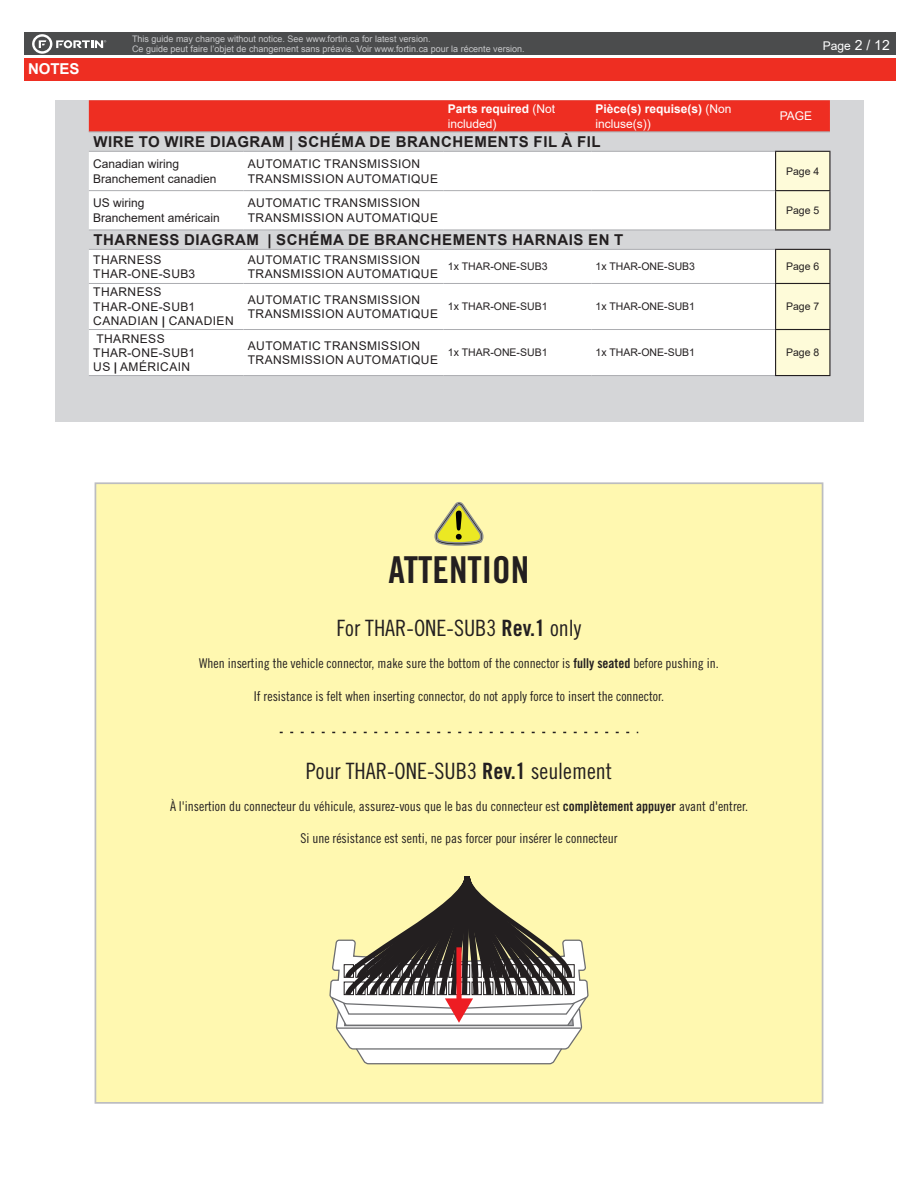
<style>
.page{position:relative;width:918px;height:1188px;background:#fff}
.page>*{position:absolute;margin:0;border:0;box-sizing:border-box;transform-origin:0 0}
.t1{font:37.05px "Trade Gothic LT Std Bd Cn 20";color:#231f20}
.t2{font:22.5px "Trade Gothic LT Std Cn 18";color:#231f20}
.entretableau{font:700 15px "Arial";letter-spacing:.035em;color:#231f20}
.t3{font:700 15px "Arial";letter-spacing:-.005em;color:#fff}
.t4{font:13.5px "Trade Gothic LT Std Cn 18";color:#231f20}
.entretableau-2{font:12px/14.4px "Arial";letter-spacing:.035em;color:#231f20}
.entretableau-3{font:12px "Arial";color:#231f20}
.entretableau-4{font:700 12px/14.4px "Arial";color:#fff}
.entretableau-5{font:12px "Arial";color:#fff}
.entretableau-6{font:10.5px "Arial";color:#231f20}
.t5{font:9px/9.8px "Arial";color:#c7c8ca}
.s1{font-size:13.95px}
.s2{font-weight:400}
.s3{font-weight:700}
.s4{font-family:"Trade Gothic LT Std Bd Cn 20"}
</style>
<div class="page">
<div style="left:24px;top:33px;width:872px;height:22px;background:#4b4c4d"></div>
<div style="left:24px;top:58px;width:872px;height:23px;background:#ee2e22"></div>
<svg style="left:32px;top:34px;width:74px;height:20px"></svg>
<div style="left:55px;top:100px;width:809px;height:322px;background:#d5d6d8"></div>
<div style="left:89px;top:100px;width:741px;height:32px;background:#ee2e22"></div>
<svg style="left:89px;top:152px;width:687px;height:223px;background:#fbfbfb"></svg>
<svg style="left:776px;top:152px;width:54px;height:223px;background:#f9f6d7"></svg>
<hr style="left:89px;top:132px;width:154px;height:1px;background:#acadb1">
<hr style="left:243px;top:132px;width:201px;height:1px;background:#acadb1">
<hr style="left:444px;top:132px;width:147px;height:1px;background:#acadb1">
<hr style="left:591px;top:132px;width:185px;height:1px;background:#acadb1">
<hr style="left:776px;top:132px;width:54px;height:1px;background:#acadb1">
<hr style="left:243px;top:151px;width:201px;height:1px;background:#acadb1">
<hr style="left:243px;top:190px;width:201px;height:1px;background:#acadb1">
<hr style="left:243px;top:230px;width:201px;height:1px;background:#acadb1">
<hr style="left:89px;top:249px;width:154px;height:1px;background:#acadb1">
<hr style="left:243px;top:249px;width:201px;height:1px;background:#acadb1">
<hr style="left:89px;top:283px;width:154px;height:1px;background:#acadb1">
<hr style="left:243px;top:283px;width:201px;height:1px;background:#acadb1">
<hr style="left:89px;top:329px;width:154px;height:1px;background:#acadb1">
<hr style="left:243px;top:329px;width:201px;height:1px;background:#acadb1">
<hr style="left:89px;top:375px;width:154px;height:1px;background:#acadb1">
<hr style="left:243px;top:375px;width:201px;height:1px;background:#acadb1">
<hr style="left:89px;top:151px;width:154px;height:1px;background:#acadb1">
<hr style="left:444px;top:151px;width:147px;height:1px;background:#acadb1">
<hr style="left:591px;top:151px;width:184px;height:1px;background:#acadb1">
<hr style="left:89px;top:190px;width:154px;height:1px;background:#acadb1">
<hr style="left:444px;top:190px;width:147px;height:1px;background:#acadb1">
<hr style="left:591px;top:190px;width:184px;height:1px;background:#acadb1">
<hr style="left:89px;top:230px;width:154px;height:1px;background:#acadb1">
<hr style="left:444px;top:230px;width:147px;height:1px;background:#acadb1">
<hr style="left:591px;top:230px;width:184px;height:1px;background:#acadb1">
<hr style="left:444px;top:249px;width:147px;height:1px;background:#acadb1">
<hr style="left:591px;top:249px;width:184px;height:1px;background:#acadb1">
<hr style="left:444px;top:283px;width:147px;height:1px;background:#acadb1">
<hr style="left:591px;top:283px;width:184px;height:1px;background:#acadb1">
<hr style="left:444px;top:329px;width:147px;height:1px;background:#acadb1">
<hr style="left:591px;top:329px;width:184px;height:1px;background:#acadb1">
<hr style="left:444px;top:375px;width:147px;height:1px;background:#acadb1">
<hr style="left:591px;top:375px;width:184px;height:1px;background:#acadb1">
<hr style="left:775px;top:151px;width:55px;height:1px;background:#231f20">
<hr style="left:775px;top:152px;width:1px;height:38px;background:#231f20">
<hr style="left:829px;top:152px;width:1px;height:38px;background:#231f20">
<hr style="left:775px;top:190px;width:55px;height:1px;background:#231f20">
<hr style="left:775px;top:191px;width:1px;height:38px;background:#231f20">
<hr style="left:829px;top:191px;width:1px;height:38px;background:#231f20">
<hr style="left:775px;top:229px;width:55px;height:2px;background:#231f20">
<hr style="left:775px;top:250px;width:1px;height:33px;background:#231f20">
<hr style="left:775px;top:284px;width:1px;height:45px;background:#231f20">
<hr style="left:775px;top:330px;width:1px;height:45px;background:#231f20">
<hr style="left:775px;top:249px;width:55px;height:1px;background:#231f20">
<hr style="left:829px;top:250px;width:1px;height:33px;background:#231f20">
<hr style="left:775px;top:283px;width:55px;height:1px;background:#231f20">
<hr style="left:829px;top:284px;width:1px;height:45px;background:#231f20">
<hr style="left:775px;top:329px;width:55px;height:1px;background:#231f20">
<hr style="left:829px;top:330px;width:1px;height:45px;background:#231f20">
<hr style="left:775px;top:375px;width:55px;height:1px;background:#231f20">
<div style="left:95px;top:483px;width:728px;height:620px;background:#fff8b0"></div>
<svg style="left:434px;top:502px;width:50px;height:44px"></svg>
<svg style="left:280px;top:732px;width:358px;height:1px"></svg>
<svg style="left:329px;top:876px;width:260px;height:189px"></svg>
<p class="t3" style="left:28px;top:58px;width:53px">NOTES</p>
<p class="t5" style="left:132px;top:34px;width:394px">This guide may change without notice. See www.fortin.ca for latest version.<br>Ce guide peut faire l’objet de changement sans préavis. Voir www.fortin.ca pour la récente version.</p>
<p class="entretableau-5" style="left:823px;top:38px;width:69px">Page <span class="s1">2 / 12</span></p>
<p class="entretableau-4" style="left:448px;top:102px;width:109px">Parts required <span class="s2">(Not included)</span></p>
<p class="entretableau-4" style="left:596px;top:102px;width:138px">Pièce(s) requise(s) <span class="s2">(Non incluse(s))</span></p>
<p class="entretableau-5" style="left:780px;top:108px;width:34px">PAGE</p>
<p class="entretableau" style="left:93px;top:131px;width:509px">WIRE TO WIRE DIAGRAM | SCHÉMA DE BRANCHEMENTS FIL À FIL</p>
<p class="entretableau-3" style="left:93px;top:156px;width:88px">Canadian wiring</p>
<p class="entretableau-3" style="left:93px;top:170px;width:125px">Branchement canadien</p>
<p class="entretableau-2" style="left:248px;top:157px;width:174px">AUTOMATIC TRANSMISSION</p>
<p class="entretableau-2" style="left:248px;top:171px;width:192px">TRANSMISSION AUTOMATIQUE</p>
<p class="entretableau-6" style="left:786px;top:164px;width:35px">Page 4</p>
<p class="entretableau-3" style="left:93px;top:195px;width:53px">US wiring</p>
<p class="entretableau-3" style="left:93px;top:209px;width:128px">Branchement américain</p>
<p class="entretableau-2" style="left:248px;top:196px;width:174px">AUTOMATIC TRANSMISSION</p>
<p class="entretableau-2" style="left:248px;top:210px;width:192px">TRANSMISSION AUTOMATIQUE</p>
<p class="entretableau-6" style="left:786px;top:203px;width:35px">Page 5</p>
<p class="entretableau" style="left:93px;top:229px;width:532px">THARNESS DIAGRAM | SCHÉMA DE BRANCHEMENTS HARNAIS EN T</p>
<p class="entretableau-2" style="left:93px;top:252px;width:103px">THARNESS<br>THAR-ONE-SUB3</p>
<p class="entretableau-2" style="left:248px;top:252px;width:174px">AUTOMATIC TRANSMISSION</p>
<p class="entretableau-6" style="left:448px;top:259px;width:101px">1x THAR-ONE-SUB3</p>
<p class="entretableau-6" style="left:596px;top:259px;width:101px">1x THAR-ONE-SUB3</p>
<p class="entretableau-6" style="left:786px;top:259px;width:35px">Page 6</p>
<p class="entretableau-2" style="left:248px;top:267px;width:192px">TRANSMISSION AUTOMATIQUE</p>
<p class="entretableau-2" style="left:93px;top:285px;width:103px">THARNESS<br>THAR-ONE-SUB1</p>
<p class="entretableau-2" style="left:93px;top:314px;width:142px">CANADIAN <span class="s3">|</span> CANADIEN</p>
<p class="entretableau-2" style="left:93px;top:331px;width:103px">THARNESS<br>THAR-ONE-SUB1</p>
<p class="entretableau-2" style="left:93px;top:360px;width:98px">US <span class="s3">|</span> AMÉRICAIN</p>
<p class="entretableau-2" style="left:248px;top:292px;width:174px">AUTOMATIC TRANSMISSION</p>
<p class="entretableau-2" style="left:248px;top:307px;width:192px">TRANSMISSION AUTOMATIQUE</p>
<p class="entretableau-2" style="left:248px;top:338px;width:174px">AUTOMATIC TRANSMISSION</p>
<p class="entretableau-2" style="left:248px;top:353px;width:192px">TRANSMISSION AUTOMATIQUE</p>
<p class="entretableau-6" style="left:448px;top:299px;width:101px">1x THAR-ONE-SUB1</p>
<p class="entretableau-6" style="left:596px;top:299px;width:101px">1x THAR-ONE-SUB1</p>
<p class="entretableau-6" style="left:786px;top:299px;width:35px">Page 7</p>
<p class="entretableau-6" style="left:448px;top:345px;width:101px">1x THAR-ONE-SUB1</p>
<p class="entretableau-6" style="left:596px;top:345px;width:101px">1x THAR-ONE-SUB1</p>
<p class="entretableau-6" style="left:786px;top:345px;width:35px">Page 8</p>
<p class="t1" style="left:389px;top:548px;width:142px">ATTENTION</p>
<p class="t2" style="left:337px;top:614px;width:246px">For THAR-ONE-SUB3 <span class="s4">Rev.1</span> only</p>
<p class="t4" style="left:199px;top:655px;width:521px">When inserting the vehicle connector, make sure the bottom of the connector is <span class="s4">fully seated</span> before pushing in.</p>
<p class="t4" style="left:254px;top:688px;width:412px">If resistance is felt when inserting connector, do not apply force to insert the connector.</p>
<p class="t2" style="left:306px;top:757px;width:308px">Pour THAR-ONE-SUB3 <span class="s4">Rev.1</span> seulement</p>
<p class="t4" style="left:170px;top:798px;width:580px">À l'insertion du connecteur du véhicule, assurez-vous que le bas du connecteur est <span class="s4">complètement appuyer</span> avant d'entrer.</p>
<p class="t4" style="left:300px;top:831px;width:319px">Si une résistance est senti, ne pas forcer pour insérer le connecteur</p>
</div>
